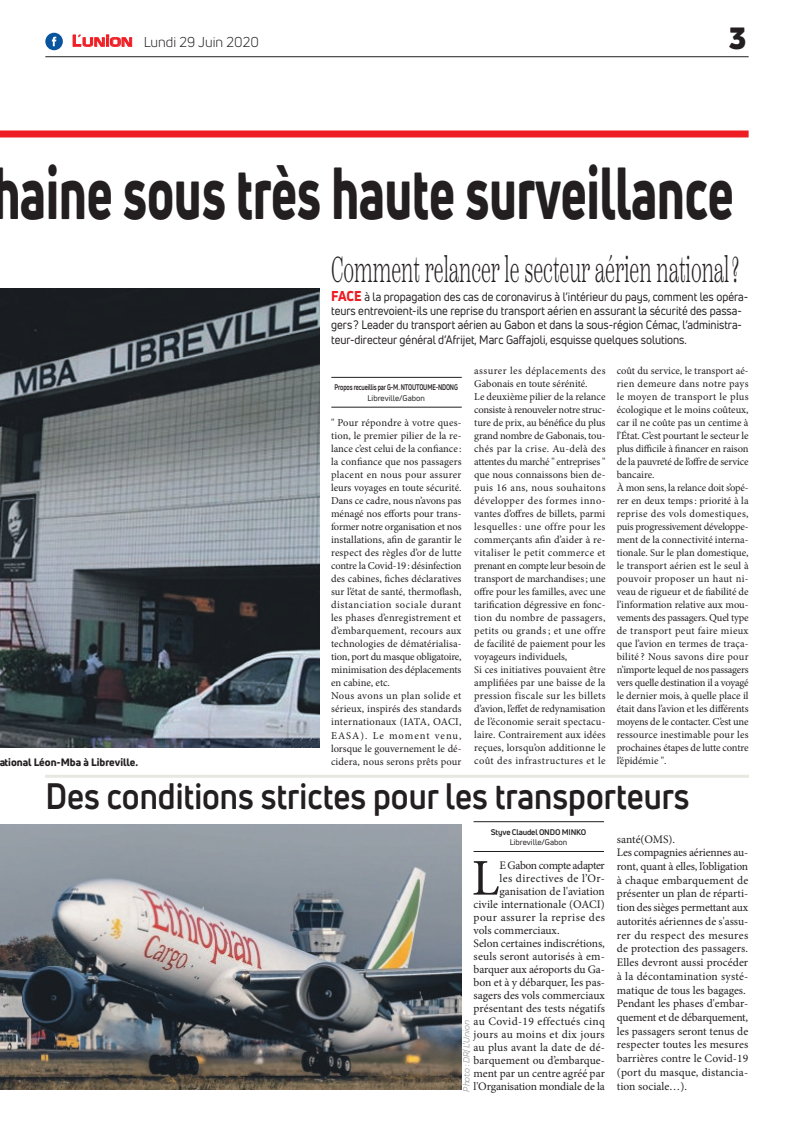
<style>
.page{position:relative;width:794px;height:1129px;background:#fff}
.page>*{position:absolute;margin:0;border:0;box-sizing:border-box;transform-origin:0 0}
.t1{font:800 72px "Uni Neue";color:#231f20;scale:.68 1}
.t2{font:51.5px "Minion Pro";color:#231f20}
.t3{font:700 36px "Uni Neue";color:#231f20;scale:.9 1}
.t4{font:300 36px "Scotch Text";color:#231f20;scale:.53 1}
.t5{font:900 30px "Uni Neue";color:#231f20}
.t6{font:14px "Uni Neue";color:#231f20}
.t7{font:12px/14.4px "Uni Neue";color:#231f20;scale:.92 1}
.t8{font:11.5px/13.7px "Minion Pro";color:#231f20}
.t9{font:11.5px "Minion Pro";letter-spacing:.035em;color:#231f20}
.t10{font:11.5px "Minion Pro";letter-spacing:.03em;color:#231f20}
.t11{font:11.5px "Minion Pro";letter-spacing:.025em;color:#231f20}
.t12{font:11.5px "Minion Pro";letter-spacing:-.035em;color:#231f20}
.t13{font:10.5px/13px "Minion Pro";color:#231f20}
.t14{font:800 10.5px "Uni Neue";color:#231f20}
.t15{font:italic 9px "Praktika";color:#818386}
.t16{font:700 8px "Uni Neue";letter-spacing:-.02em;color:#231f20;scale:.75 1}
.t17{font:8px "Uni Neue";color:#231f20}
.t18{font:700 8px "Uni Neue";letter-spacing:-.02em;color:#231f20}
.s1{font-family:"Eurostile";font-weight:600;font-size:15px;color:#ee1d23}
.s2{font-family:"Eurostile";font-weight:600;font-size:11.4px;color:#ee1d23}
.s3{font-weight:800;font-size:14px;color:#ee1d23}
</style>
<div class="page">
<hr style="left:45px;top:56px;width:703px;height:1px;background:#231f20">
<div style="left:0;top:130px;width:748px;height:7px;background:#ee1d23"></div>
<img style="left:0;top:288px;width:320px;height:459px">
<img style="left:0;top:824px;width:461px;height:264px">
<svg style="left:72px;top:34px;width:60px;height:13px"></svg>
<div style="left:45px;top:33px;width:18px;height:17px;background:#08549e;border-radius:50%"></div>
<svg style="left:52px;top:37px;width:4px;height:9px"></svg>
<hr style="left:45px;top:774px;width:704px;height:3px;background:#e7e8e2">
<hr style="left:331px;top:406px;width:131px;height:1px;background:#231f20">
<hr style="left:331px;top:377px;width:131px;height:1px;background:#231f20">
<hr style="left:473px;top:850px;width:131px;height:1px;background:#231f20">
<hr style="left:473px;top:821px;width:131px;height:1px;background:#231f20">
<h3 class="t6" style="left:72px;top:33px;width:188px"><span class="s1">L</span><span class="s2">UNION</span> Lundi 29 Juin 2020</h3>
<h3 class="t5" style="left:729px;top:17px;width:19px">3</h3>
<h1 class="t1" style="left:-7px;top:144px;width:1091px">haine sous très haute surveillance</h1>
<h3 class="t4" style="left:331px;top:248px;width:771px">Comment relancer le secteur aérien national?</h3>
<p class="t14" style="left:-1px;top:755px;width:141px">ational Léon-Mba à Libreville.</p>
<p class="t7" style="left:331px;top:289px;width:455px"><span class="s3">FACE</span> à la propagation des cas de coronavirus à l’intérieur du pays, comment les opéra&shy;teurs entrevoient-ils une reprise du transport aérien en assurant la sécurité des passa&shy;gers ? Leader du transport aérien au Gabon et dans la sous-région Cémac, l’administra&shy;teur-directeur général d’Afrijet, Marc Gaffajoli, esquisse quelques solutions.</p>
<p class="t16" style="left:334px;top:382px;width:166px">Propos recueillis par G-M. NTOUTOUME-NDONG</p>
<p class="t17" style="left:367px;top:393px;width:59px">Libreville/Gabon</p>
<p class="t13" style="left:331px;top:416px;width:132px">" Pour répondre à votre ques&shy;tion, le premier pilier de la re&shy;lance c’est celui de la confiance : la confiance que nos passagers placent en nous pour assurer leurs voyages en toute sécurité.<br>Dans ce cadre, nous n’avons pas ménagé nos efforts pour trans&shy;former notre organisation et nos installations, afin de garantir le respect des règles d’or de lutte contre la Covid-19: désinfection des cabines, fiches déclaratives sur l’état de santé, thermoflash, distanciation sociale durant les phases d’enregistrement et d’embarquement, recours aux technologies de dématérialisa&shy;tion, port du masque obligatoire, minimisation des déplacements en cabine, etc.<br>Nous avons un plan solide et sérieux, inspirés des standards internationaux (IATA, OACI,<br>EASA). Le moment venu, lorsque le gouvernement le dé&shy;cidera, nous serons prêts pour</p>
<p class="t13" style="left:474px;top:364px;width:133px">assurer les déplacements des<br>Gabonais en toute sérénité.<br>Le deuxième pilier de la relance consiste à renouveler notre struc&shy;ture de prix, au bénéfice du plus grand nombre de Gabonais, tou&shy;chés par la crise. Au-delà des attentes du marché " entreprises " que nous connaissons bien de&shy;puis 16 ans, nous souhaitons développer des formes inno&shy;vantes d’offres de billets, parmi lesquelles : une offre pour les commerçants afin d’aider à re&shy;vitaliser le petit commerce et prenant en compte leur besoin de transport de marchandises; une offre pour les familles, avec une tarification dégressive en fonc&shy;tion du nombre de passagers, petits ou grands; et une offre de facilité de paiement pour les voyageurs individuels,<br>Si ces initiatives pouvaient être amplifiées par une baisse de la pression fiscale sur les billets d’avion, l’effet de redynamisation de l’économie serait spectacu&shy;laire. Contrairement aux idées reçues, lorsqu’on additionne le coût des infrastructures et le</p>
<p class="t13" style="left:616px;top:364px;width:133px">coût du service, le transport aé&shy;rien demeure dans notre pays le moyen de transport le plus écologique et le moins coûteux, car il ne coûte pas un centime à l’État. C’est pourtant le secteur le plus difficile à financer en raison de la pauvreté de l’offre de service bancaire.<br>À mon sens, la relance doit s’opé&shy;rer en deux temps: priorité à la reprise des vols domestiques, puis progressivement développe&shy;ment de la connectivité interna&shy;tionale. Sur le plan domestique, le transport aérien est le seul à pouvoir proposer un haut ni&shy;veau de rigueur et de fiabilité de l’information relative aux mou&shy;vements des passagers. Quel type de transport peut faire mieux que l’avion en termes de traça&shy;bilité ? Nous savons dire pour n’importe lequel de nos passagers vers quelle destination il a voyagé le dernier mois, à quelle place il était dans l’avion et les différents moyens de le contacter. C’est une ressource inestimable pour les prochaines étapes de lutte contre l’épidémie ".</p>
<h3 class="t3" style="left:45px;top:773px;width:717px">Des conditions strictes pour les transporteurs</h3>
<p class="t18" style="left:491px;top:826px;width:97px">Styve Claudel ONDO MINKO</p>
<p class="t17" style="left:510px;top:837px;width:59px">Libreville/Gabon</p>
<p class="t8" style="left:617px;top:831px;width:133px">santé(OMS).<br>Les compagnies aériennes au&shy;ront, quant à elles, l’obligation à chaque embarquement de présenter un plan de réparti&shy;tion des sièges permettant aux autorités aériennes de s'assu&shy;rer du respect des mesures de protection des passagers.<br>Elles devront aussi procéder à la décontamination systé&shy;matique de tous les bagages.<br>Pendant les phases d'embar&shy;quement et de débarquement, les passagers seront tenus de respecter toutes les mesures barrières contre le Covid-19 (port du masque, distancia&shy;tion sociale…).</p>
<h2 class="t2" style="left:472px;top:843px;width:29px">L</h2>
<p class="t12" style="left:499px;top:857px;width:107px">E Gabon compte adapter</p>
<p class="t9" style="left:499px;top:870px;width:107px">les directives de l’Or-</p>
<p class="t8" style="left:499px;top:884px;width:107px">ganisation de l'aviation</p>
<p class="t8" style="left:473px;top:897px;width:133px">civile internationale (OACI)</p>
<p class="t9" style="left:473px;top:909px;width:133px">pour assurer la reprise des</p>
<p class="t8" style="left:473px;top:923px;width:88px">vols commerciaux.</p>
<p class="t8" style="left:473px;top:936px;width:133px">Selon certaines indiscrétions,</p>
<p class="t8" style="left:473px;top:948px;width:133px">seuls seront autorisés à em-</p>
<p class="t8" style="left:473px;top:961px;width:133px">barquer aux aéroports du Ga-</p>
<p class="t8" style="left:473px;top:974px;width:133px">bon et à y débarquer, Ies pas-</p>
<p class="t8" style="left:473px;top:987px;width:133px">sagers des vols commerciaux</p>
<p class="t8" style="left:473px;top:1000px;width:133px">présentant des tests négatifs</p>
<p class="t10" style="left:473px;top:1013px;width:133px">au Covid-19 effectués cinq</p>
<p class="t11" style="left:473px;top:1026px;width:133px">jours au moins et dix jours</p>
<p class="t8" style="left:473px;top:1039px;width:133px">au plus avant la date de dé-</p>
<p class="t8" style="left:473px;top:1052px;width:133px">barquement ou d’embarque-</p>
<p class="t8" style="left:473px;top:1065px;width:133px">ment par un centre agréé par</p>
<p class="t8" style="left:473px;top:1078px;width:133px">l'Organisation mondiale de la</p>
<p class="t15" style="left:460px;top:1091px;width:73px;rotate:-90deg">Photo : DR/ L’Union</p>
</div>
